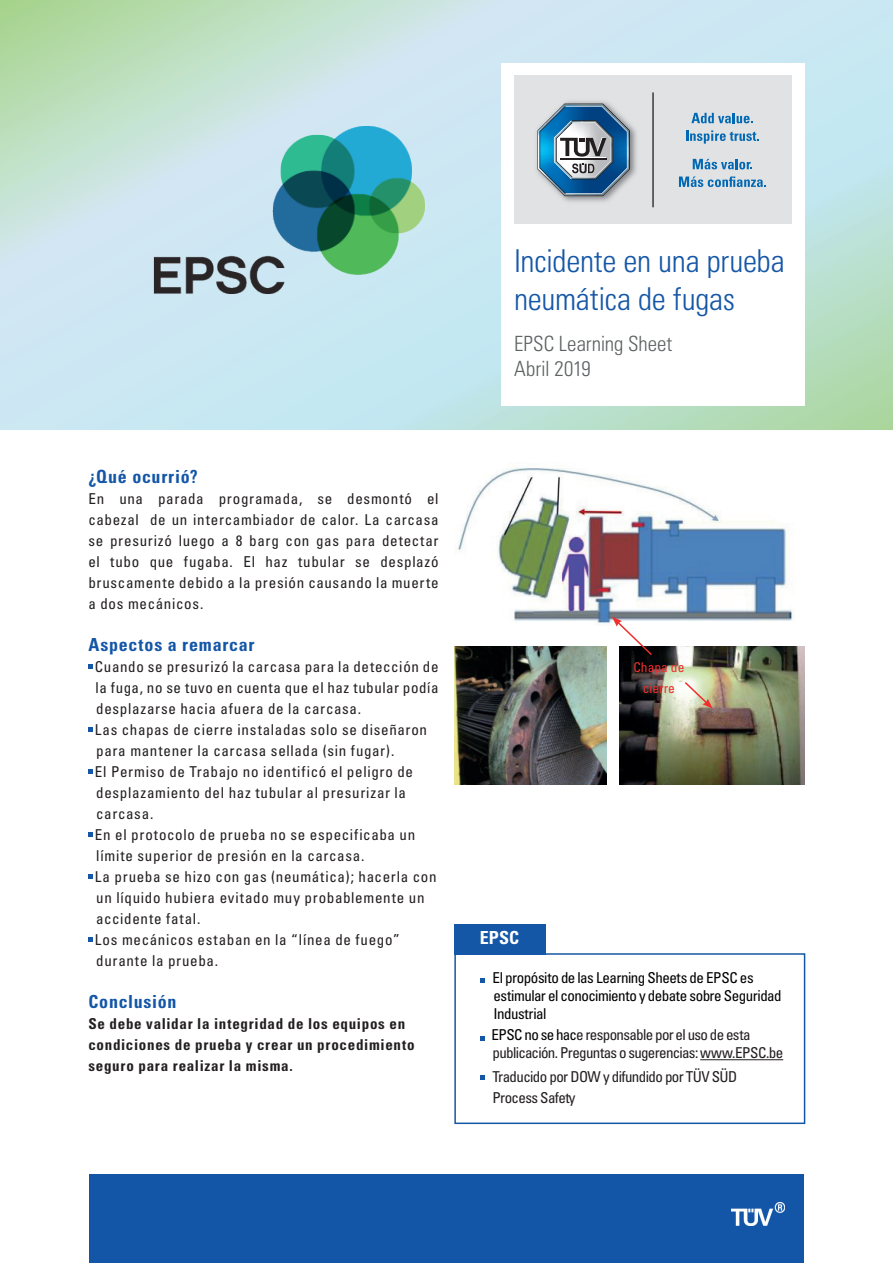
<style>
.page{position:relative;width:893px;height:1263px;background:#fff}
.page>*{position:absolute;margin:0;border:0;box-sizing:border-box;transform-origin:0 0}
.t1{font:31.5px/37.5px "Univers LTCYR 47 Light Cond";letter-spacing:-.01em;color:#1557a7}
.t2{font:21px/25.5px "Univers LTCYR 47 Light Cond";color:#5d6162}
.t3{font:18px "Univers LTCYR 67 Bold Cond";letter-spacing:.04em;color:#1356a7}
.t4{font:18px "Univers LTCYR 67 Bold Cond";color:#fff}
.t5{font:condensed 15px/21px "Univers LTCYR 57";letter-spacing:.04em;color:#231f20;text-align:justify}
.t6{font:15px/21px "Univers LTCYR 67 Bold Cond";letter-spacing:.05em;color:#231f20}
.t7{font:condensed 15px/18px "Univers LTCYR 57";letter-spacing:-.03em;color:#000}
.t8{font:condensed 15px/18px "Univers LTCYR 57";letter-spacing:-.045em;color:#231f20}
.t9{font:condensed 15px/21px "Univers LTCYR 57";letter-spacing:-.04em;color:#231f20}
.t10{font:condensed 13.5px/21px "Univers LTCYR 57";color:#ee2f2d;text-align:center}
.s1{color:#000}
</style>
<div class="page">
<div style="left:89px;top:1175px;width:715px;height:88px;background:#1356a7"></div>
<img style="left:732px;top:1203px;width:52px;height:22px">
<div style="left:454px;top:953px;width:351px;height:171px;border:2px solid #1557a7"></div>
<div style="left:454px;top:924px;width:92px;height:31px;background:#1557a7"></div>
<hr style="left:700px;top:1059px;width:83px;height:1px;background:#231f20">
<svg style="left:480px;top:979px;width:4px;height:4px"></svg>
<svg style="left:480px;top:1036px;width:4px;height:4px"></svg>
<svg style="left:480px;top:1075px;width:4px;height:4px"></svg>
<svg style="left:88px;top:664px;width:5px;height:5px"></svg>
<svg style="left:88px;top:728px;width:5px;height:4px"></svg>
<svg style="left:88px;top:770px;width:5px;height:4px"></svg>
<svg style="left:88px;top:832px;width:5px;height:5px"></svg>
<svg style="left:88px;top:874px;width:5px;height:5px"></svg>
<svg style="left:88px;top:938px;width:5px;height:4px"></svg>
<svg style="left:0;top:0;width:893px;height:430px"></svg>
<div style="left:501px;top:63px;width:304px;height:343px;background:#fff"></div>
<div style="left:514px;top:76px;width:278px;height:148px;background:#e1e2e4"></div>
<hr style="left:652px;top:92px;width:2px;height:115px;background:#231f20">
<img style="left:536px;top:101px;width:101px;height:101px">
<svg style="left:537px;top:104px;width:93px;height:92px"></svg>
<svg style="left:691px;top:113px;width:62px;height:10px"></svg>
<svg style="left:686px;top:130px;width:73px;height:14px"></svg>
<svg style="left:693px;top:159px;width:59px;height:10px"></svg>
<svg style="left:679px;top:176px;width:87px;height:11px"></svg>
<img style="left:150px;top:123px;width:276px;height:184px">
<img style="left:454px;top:465px;width:341px;height:159px">
<img style="left:619px;top:646px;width:186px;height:138px">
<img style="left:454px;top:646px;width:152px;height:138px">
<svg style="left:612px;top:617px;width:41px;height:40px"></svg>
<svg style="left:683px;top:680px;width:30px;height:29px"></svg>
<p class="t3" style="left:88px;top:466px;width:111px">¿Qué ocurrió?</p>
<p class="t5" style="left:88px;top:488px;width:352px">En una parada programada, se desmontó el cabezal de un intercambiador de calor. La carcasa se presurizó luego a 8 barg con gas para detectar el tubo que fugaba. El haz tubular se desplazó bruscamente debido a la presión causando la muerte a dos mecánicos.</p>
<p class="t3" style="left:88px;top:634px;width:168px">Aspectos a remarcar</p>
<p class="t5" style="left:95px;top:656px;width:345px;text-align:left">Cuando se presurizó la carcasa para la detección de la fuga, no se tuvo en cuenta que el haz tubular podía desplazarse hacia afuera de la carcasa.<br>Las chapas de cierre instaladas solo se diseñaron para mantener la carcasa sellada (sin fugar).<br>El Permiso de Trabajo no identificó el peligro de desplazamiento del haz tubular al presurizar la carcasa.<br>En el protocolo de prueba no se especificaba un límite superior de presión en la carcasa.<br>La prueba se hizo con gas (neumática); hacerla con un líquido hubiera evitado muy probablemente un accidente fatal.<br>Los mecánicos estaban en la “línea de fuego” durante la prueba.</p>
<p class="t3" style="left:88px;top:991px;width:90px">Conclusión</p>
<p class="t6" style="left:88px;top:1013px;width:328px">Se debe validar la integridad de los equipos en condiciones de prueba y crear un procedimiento seguro para realizar la misma.</p>
<h1 class="t1" style="left:514px;top:241px;width:272px">Incidente en una prueba neumática de fugas</h1>
<h2 class="t2" style="left:514px;top:329px;width:160px">EPSC Learning Sheet<br>Abril 2019</h2>
<p class="t10" style="left:633px;top:656px;width:53px">Chapa de cierre</p>
<p class="t4" style="left:480px;top:927px;width:41px">EPSC</p>
<p class="t7" style="left:493px;top:968px;width:290px">El propósito de las Learning Sheets de EPSC es estimular el conocimiento y debate sobre Seguridad<br>Industrial</p>
<p class="t8" style="left:491px;top:1025px;width:293px"><span class="s1">EPSC no se hac</span>e responsable por el uso de esta publicación. Preguntas o sugerencias: www.EPSC.be</p>
<p class="t9" style="left:493px;top:1066px;width:246px">Traducido por DOW y difundido por TÜV SÜD<br>Process Safety</p>
</div>
